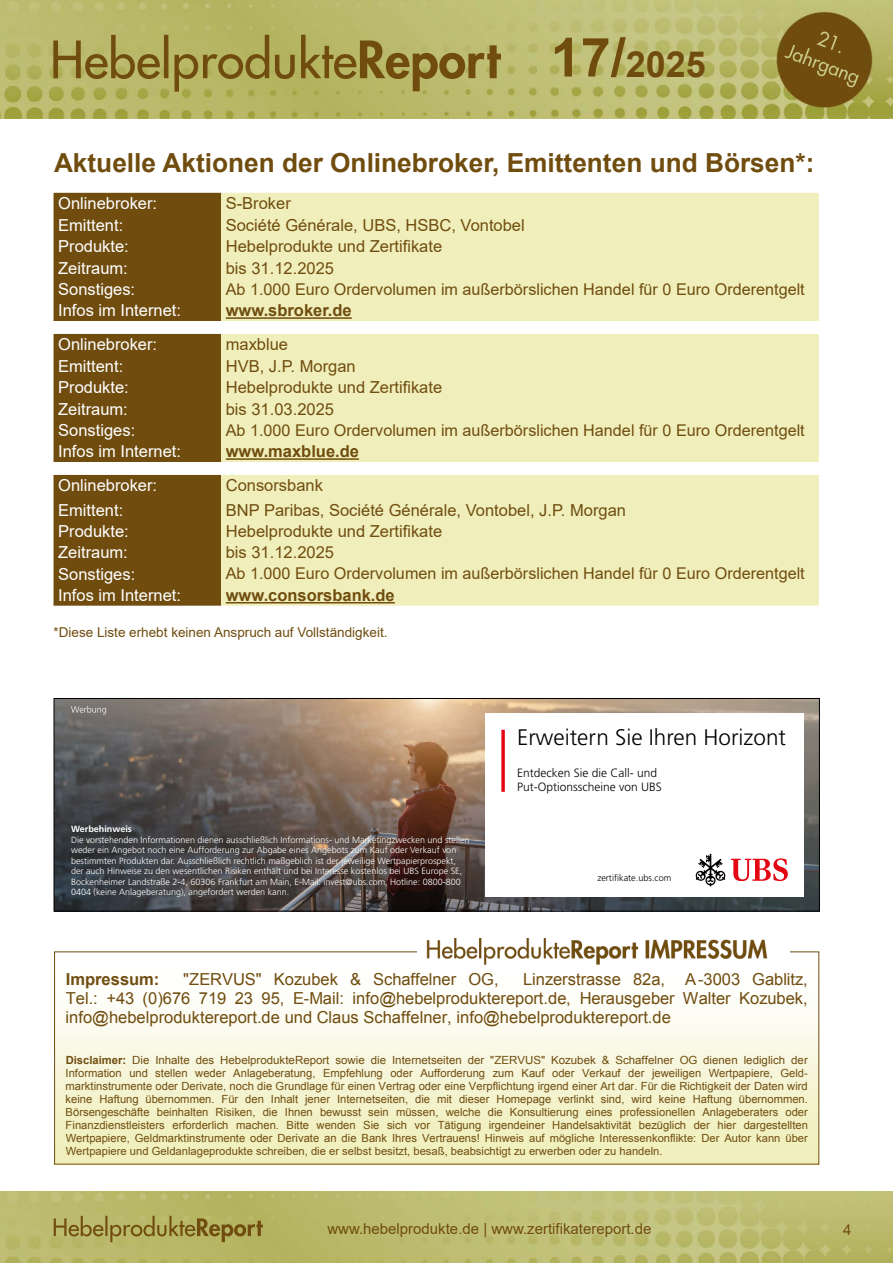
<style>
.page{position:relative;width:893px;height:1263px;background:#fff}
.page>*{position:absolute;margin:0;border:0;box-sizing:border-box;transform-origin:0 0}
.t1{font:700 36px "Arial";color:#704d0f}
.t2{font:700 26.25px "Arial";color:#704d0f}
.t3{font:300 22.5px "Frutiger LT Std";color:#000}
.t4{font:16.5px/19px "Arial";color:#704d0f;text-align:justify}
.t5{font:16.5px "Arial";color:#fff}
.t6{font:700 16.5px "Arial";color:#704d0f}
.t7{font:16.2px "Arial";color:#704d0f}
.t8{font:15px "Arial";color:#704d0f}
.t9{font:13.5px "Arial";color:#704d0f}
.t10{font:300 12px/14.4px "Frutiger LT Std";color:#000}
.t11{font:11.25px/12.9px "Arial";color:#704d0f;text-align:justify}
.t12{font:300 9.15px "Frutiger LT Std";color:#000}
.t13{font:300 9px/10.5px "Frutiger LT Std";color:#fff}
.t14{font:700 9px "Frutiger LT Std";color:#fff}
.s1{font-size:54px}
.s2{font-weight:700}
</style>
<div class="page">
<img style="left:0;top:1192px;width:893px;height:71px">
<div style="left:54px;top:193px;width:167px;height:413px;background:#704d0f"></div>
<div style="left:221px;top:193px;width:598px;height:413px;background:#f0efbc"></div>
<svg style="left:54px;top:321px;width:765px;height:13px"></svg>
<svg style="left:54px;top:462px;width:765px;height:13px"></svg>
<hr style="left:226px;top:317px;width:126px;height:2px;background:#704d0f">
<hr style="left:226px;top:458px;width:133px;height:2px;background:#704d0f">
<hr style="left:226px;top:602px;width:169px;height:1px;background:#704d0f">
<img style="left:56px;top:700px;width:762px;height:209px">
<svg style="left:71px;top:706px;width:35px;height:8px"></svg>
<div style="left:485px;top:713px;width:319px;height:184px;background:#fff"></div>
<svg style="left:695px;top:854px;width:93px;height:32px"></svg>
<svg style="left:501px;top:730px;width:4px;height:62px"></svg>
<div style="left:54px;top:698px;width:766px;height:213px;border:1px solid #000"></div>
<div style="left:55px;top:952px;width:764px;height:212px;background:linear-gradient(to bottom,#fff,#efeeb8)"></div>
<img style="left:418px;top:939px;width:371px;height:32px">
<img style="left:0;top:0;width:893px;height:119px">
<h1 class="t1" style="left:551px;top:39px;width:157px"><span class="s1">17/</span>2025</h1>
<h2 class="t2" style="left:54px;top:144px;width:762px">Aktuelle Aktionen der Onlinebroker, Emittenten und Börsen*:</h2>
<h3 class="t5" style="left:58px;top:192px;width:101px">Onlinebroker:</h3>
<h3 class="t4" style="left:226px;top:194px;width:67px">S-Broker</h3>
<h3 class="t5" style="left:58px;top:214px;width:67px">Emittent:</h3>
<h3 class="t4" style="left:226px;top:215px;width:300px">Société Générale, UBS, HSBC, Vontobel</h3>
<h3 class="t5" style="left:58px;top:235px;width:72px">Produkte:</h3>
<h3 class="t4" style="left:226px;top:237px;width:218px">Hebelprodukte und Zertifikate</h3>
<h3 class="t5" style="left:58px;top:256px;width:71px">Zeitraum:</h3>
<h3 class="t4" style="left:226px;top:258px;width:110px">bis 31.12.2025</h3>
<h3 class="t5" style="left:58px;top:278px;width:79px">Sonstiges:</h3>
<h3 class="t7" style="left:226px;top:278px;width:580px">Ab 1.000 Euro Ordervolumen im außerbörslichen Handel für 0 Euro Orderentgelt</h3>
<h3 class="t5" style="left:58px;top:299px;width:124px">Infos im Internet:</h3>
<h3 class="t6" style="left:226px;top:299px;width:127px">www.sbroker.de</h3>
<h3 class="t5" style="left:58px;top:333px;width:101px">Onlinebroker:</h3>
<h3 class="t4" style="left:226px;top:335px;width:64px">maxblue</h3>
<h3 class="t5" style="left:58px;top:355px;width:67px">Emittent:</h3>
<h3 class="t4" style="left:226px;top:356px;width:131px">HVB, J.P. Morgan</h3>
<h3 class="t5" style="left:58px;top:376px;width:72px">Produkte:</h3>
<h3 class="t4" style="left:226px;top:378px;width:218px">Hebelprodukte und Zertifikate</h3>
<h3 class="t5" style="left:58px;top:397px;width:71px">Zeitraum:</h3>
<h3 class="t4" style="left:226px;top:399px;width:110px">bis 31.03.2025</h3>
<h3 class="t5" style="left:58px;top:419px;width:79px">Sonstiges:</h3>
<h3 class="t7" style="left:226px;top:419px;width:580px">Ab 1.000 Euro Ordervolumen im außerbörslichen Handel für 0 Euro Orderentgelt</h3>
<h3 class="t5" style="left:58px;top:440px;width:124px">Infos im Internet:</h3>
<h3 class="t6" style="left:226px;top:440px;width:135px">www.maxblue.de</h3>
<h3 class="t5" style="left:58px;top:474px;width:101px">Onlinebroker:</h3>
<h3 class="t4" style="left:226px;top:476px;width:99px">Consorsbank</h3>
<h3 class="t5" style="left:58px;top:498px;width:67px">Emittent:</h3>
<h3 class="t4" style="left:226px;top:500px;width:402px">BNP Paribas, Société Générale, Vontobel, J.P. Morgan</h3>
<h3 class="t5" style="left:58px;top:520px;width:72px">Produkte:</h3>
<h3 class="t4" style="left:226px;top:521px;width:218px">Hebelprodukte und Zertifikate</h3>
<h3 class="t5" style="left:58px;top:541px;width:71px">Zeitraum:</h3>
<h3 class="t4" style="left:226px;top:543px;width:110px">bis 31.12.2025</h3>
<h3 class="t5" style="left:58px;top:562px;width:79px">Sonstiges:</h3>
<h3 class="t7" style="left:226px;top:562px;width:580px">Ab 1.000 Euro Ordervolumen im außerbörslichen Handel für 0 Euro Orderentgelt</h3>
<h3 class="t5" style="left:58px;top:584px;width:124px">Infos im Internet:</h3>
<h3 class="t6" style="left:226px;top:583px;width:171px">www.consorsbank.de</h3>
<p class="t9" style="left:54px;top:623px;width:335px">*Diese Liste erhebt keinen Anspruch auf Vollständigkeit.</p>
<h3 class="t3" style="left:517px;top:725px;width:270px">Erweitern Sie Ihren Horizont</h3>
<p class="t14" style="left:71px;top:824px;width:62px">Werbehinweis</p>
<p class="t13" style="left:71px;top:834px;width:400px">Die vorstehenden Informationen dienen ausschließlich Informations- und Marketingzwecken und stellen weder ein Angebot noch eine Aufforderung zur Abgabe eines Angebots zum Kauf oder Verkauf von bestimmten Produkten dar. Ausschließlich rechtlich maßgeblich ist der jeweilige Wertpapierprospekt, der auch Hinweise zu den wesentlichen Risiken enthält und bei Interesse kostenlos bei UBS Europe SE, Bockenheimer Landstraße 2-4, 60306 Frankfurt am Main, E-Mail: invest@ubs.com, Hotline: 0800-800<br>0404 (keine Anlageberatung), angefordert werden kann.</p>
<p class="t10" style="left:517px;top:766px;width:146px">Entdecken Sie die Call- und<br>Put-Optionsscheine von UBS</p>
<p class="t12" style="left:597px;top:873px;width:76px">zertifikate.ubs.com</p>
<h3 class="t6" style="left:66px;top:968px;width:95px">Impressum:</h3>
<h3 class="t4" style="left:183px;top:970px;width:317px">"ZERVUS" Kozubek &amp; Schaffelner OG,</h3>
<h3 class="t4" style="left:66px;top:970px;width:744px;text-indent:457px">Linzerstrasse 82a, A-3003 Gablitz, Tel.: +43 (0)676 719 23 95, E-Mail: info@hebelproduktereport.de, Herausgeber Walter Kozubek, info@hebelproduktereport.de und Claus Schaffelner, info@hebelproduktereport.de</h3>
<p class="t11" style="left:66px;top:1054px;width:744px"><span class="s2">Disclaimer:</span> Die Inhalte des HebelprodukteReport sowie die Internetseiten der "ZERVUS" Kozubek &amp; Schaffelner OG dienen lediglich der Information und stellen weder Anlageberatung, Empfehlung oder Aufforderung zum Kauf oder Verkauf der jeweiligen Wertpapiere, Geld&shy;marktinstrumente oder Derivate, noch die Grundlage für einen Vertrag oder eine Verpflichtung irgend einer Art dar. Für die Richtigkeit der Daten wird keine Haftung übernommen. Für den Inhalt jener Internetseiten, die mit dieser Homepage verlinkt sind, wird keine Haftung übernommen.<br>Börsengeschäfte beinhalten Risiken, die Ihnen bewusst sein müssen, welche die Konsultierung eines professionellen Anlageberaters oder Finanzdienstleisters erforderlich machen. Bitte wenden Sie sich vor Tätigung irgendeiner Handelsaktivität bezüglich der hier dargestellten Wertpapiere, Geldmarktinstrumente oder Derivate an die Bank Ihres Vertrauens! Hinweis auf mögliche Interessenkonflikte: Der Autor kann über Wertpapiere und Geldanlageprodukte schreiben, die er selbst besitzt, besaß, beabsichtigt zu erwerben oder zu handeln.</p>
<h3 class="t8" style="left:327px;top:1218px;width:326px">www.hebelprodukte.de | www.zertifikatereport.de</h3>
<h3 class="t8" style="left:843px;top:1219px;width:10px">4</h3>
</div>
